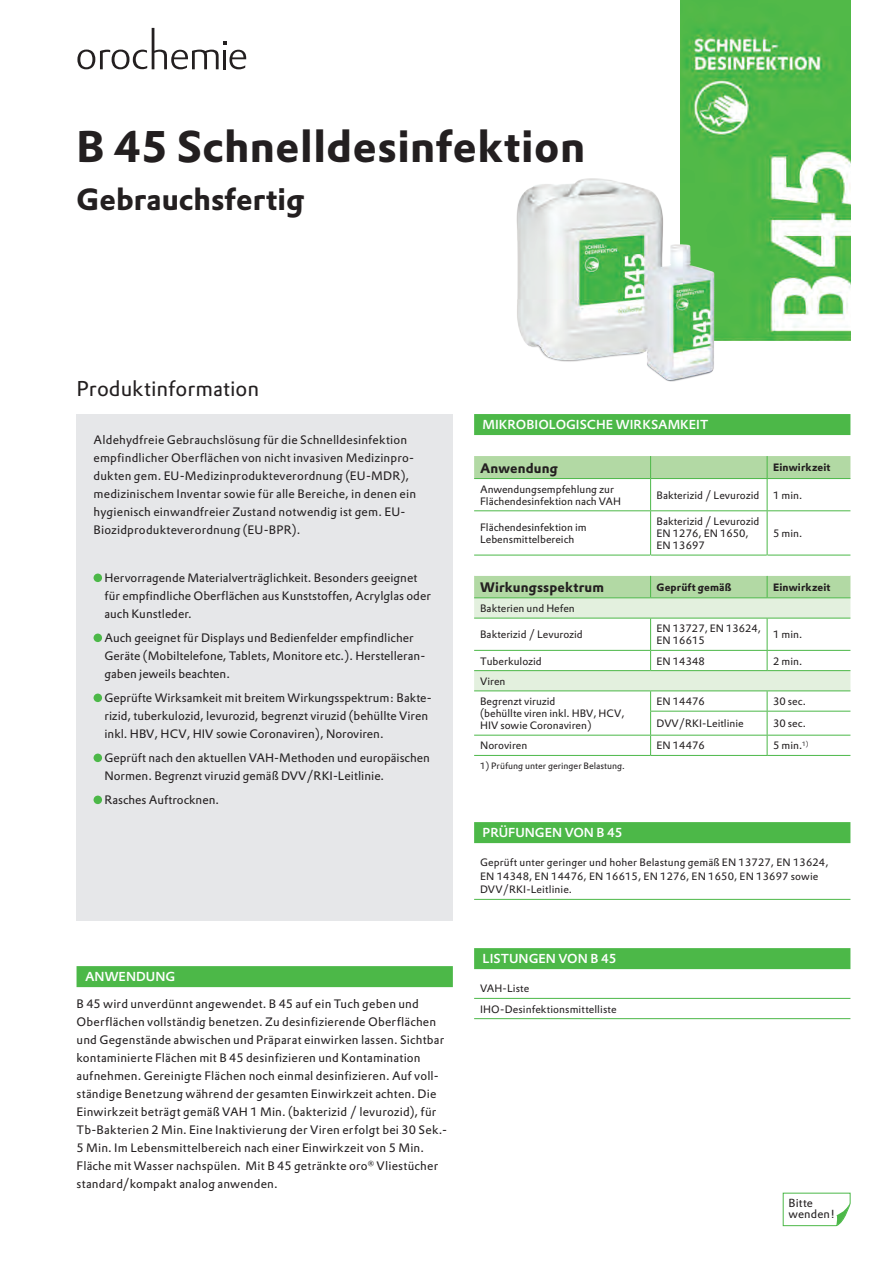
<style>
.page{position:relative;width:893px;height:1263px;background:#fff}
.page>*{position:absolute;margin:0;border:0;box-sizing:border-box;transform-origin:0 0}
._01-Produktname{font:700 43.5px "DTL Prokyon TPRO";letter-spacing:.01em;color:#231f20}
._02-Konzentration{font:700 30px "DTL Prokyon TPRO";color:#231f20}
._03-Overline{font:21px "DTL Prokyon TPRO";color:#231f20}
._07-Headline_Tabelle{font:700 13.5px "DTL Prokyon TPRO";letter-spacing:.01em;color:#231f20}
._06-Headline_farbig{font:500 12.75px "DTL Prokyon TPRO";color:#fff}
._04-Copy{font:12px/18px "DTL Prokyon TPRO";letter-spacing:.015em;color:#231f20}
._05-Bullets{font:12px/18px "DTL Prokyon TPRO";color:#231f20}
.t1{font:11.55px/11.4px "DTL Prokyon TPRO";letter-spacing:.01em;color:#231f20}
._08-Tabelle_Copy{font:10.5px/12px "DTL Prokyon TPRO";color:#231f20}
._07-Headline_Tabelle-2{font:700 10.5px "DTL Prokyon TPRO";letter-spacing:.01em;color:#231f20}
._08-Tabelle_Copy-2{font:9px "DTL Prokyon TPRO";color:#231f20}
</style>
<div class="page">
<svg style="left:77px;top:28px;width:169px;height:41px"></svg>
<svg style="left:782px;top:1192px;width:69px;height:34px"></svg>
<div style="left:77px;top:966px;width:376px;height:21px;background:#4cb848"></div>
<div style="left:474px;top:414px;width:376px;height:21px;background:#4cb848"></div>
<div style="left:474px;top:822px;width:376px;height:21px;background:#4cb848"></div>
<div style="left:474px;top:948px;width:376px;height:21px;background:#4cb848"></div>
<div style="left:474px;top:456px;width:376px;height:22px;background:#b2d9a4"></div>
<svg style="left:474px;top:479px;width:376px;height:76px"></svg>
<svg style="left:650px;top:456px;width:1px;height:22px"></svg>
<svg style="left:767px;top:456px;width:1px;height:22px"></svg>
<hr style="left:650px;top:479px;width:1px;height:31px;background:#4cb848">
<hr style="left:767px;top:479px;width:1px;height:31px;background:#4cb848">
<hr style="left:650px;top:511px;width:1px;height:44px;background:#4cb848">
<hr style="left:767px;top:511px;width:1px;height:44px;background:#4cb848">
<hr style="left:474px;top:755px;width:177px;height:1px;background:#4cb848">
<hr style="left:651px;top:755px;width:116px;height:1px;background:#4cb848">
<hr style="left:767px;top:755px;width:83px;height:1px;background:#4cb848">
<hr style="left:474px;top:478px;width:177px;height:1px;background:#4cb848">
<hr style="left:651px;top:478px;width:116px;height:1px;background:#4cb848">
<hr style="left:767px;top:478px;width:83px;height:1px;background:#4cb848">
<hr style="left:474px;top:510px;width:177px;height:1px;background:#4cb848">
<hr style="left:651px;top:510px;width:116px;height:1px;background:#4cb848">
<hr style="left:767px;top:510px;width:83px;height:1px;background:#4cb848">
<svg style="left:474px;top:555px;width:376px;height:200px"></svg>
<hr style="left:474px;top:575px;width:177px;height:1px;background:#fff">
<hr style="left:651px;top:575px;width:116px;height:1px;background:#fff">
<hr style="left:767px;top:575px;width:83px;height:1px;background:#fff">
<hr style="left:474px;top:899px;width:376px;height:1px;background:#4cb848">
<hr style="left:474px;top:998px;width:376px;height:1px;background:#4cb848">
<hr style="left:474px;top:1018px;width:376px;height:1px;background:#4cb848">
<div style="left:77px;top:414px;width:376px;height:507px;background:#e6e7e9"></div>
<div style="left:94px;top:573px;width:8px;height:9px;background:#4cb848;border-radius:50%"></div>
<div style="left:94px;top:633px;width:8px;height:9px;background:#4cb848;border-radius:50%"></div>
<div style="left:94px;top:693px;width:8px;height:9px;background:#4cb848;border-radius:50%"></div>
<div style="left:94px;top:753px;width:8px;height:9px;background:#4cb848;border-radius:50%"></div>
<div style="left:94px;top:795px;width:8px;height:9px;background:#4cb848;border-radius:50%"></div>
<img style="left:680px;top:0;width:170px;height:340px">
<img style="left:516px;top:115px;width:225px;height:267px">
<p class="_01-Produktname" style="left:77px;top:118px;width:510px">B 45 Schnelldesinfektion</p>
<p class="_02-Konzentration" style="left:77px;top:179px;width:229px">Gebrauchsfertig</p>
<p class="_03-Overline" style="left:77px;top:375px;width:184px">Produktinformation</p>
<p class="_04-Copy" style="left:94px;top:431px;width:324px">Aldehydfreie Gebrauchslösung für die Schnelldesinfektion empfindlicher Oberflächen von nicht invasiven Medizinpro&shy;dukten gem. EU-Medizinprodukteverordnung (EU-MDR), medizinischem Inventar sowie für alle Bereiche, in denen ein hygienisch einwandfreier Zustand notwendig ist gem. EU-Biozidprodukteverordnung (EU-BPR).</p>
<p class="_05-Bullets" style="left:104px;top:569px;width:328px">Hervorragende Materialverträglichkeit. Besonders geeignet für empfindliche Oberflächen aus Kunststoffen, Acrylglas oder auch Kunstleder.</p>
<p class="_05-Bullets" style="left:104px;top:629px;width:322px">Auch geeignet für Displays und Bedienfelder empfindlicher<br>Geräte (Mobiltelefone, Tablets, Monitore etc.). Herstelleran&shy;gaben jeweils beachten.</p>
<p class="_05-Bullets" style="left:104px;top:689px;width:329px">Geprüfte Wirksamkeit mit breitem Wirkungsspektrum: Bakte&shy;rizid, tuberkulozid, levurozid, begrenzt viruzid (behüllte Viren inkl. HBV, HCV, HIV sowie Coronaviren), Noroviren.</p>
<p class="_05-Bullets" style="left:104px;top:749px;width:327px">Geprüft nach den aktuellen VAH-Methoden und europäischen<br>Normen. Begrenzt viruzid gemäß DVV/RKI-Leitlinie.</p>
<p class="_05-Bullets" style="left:104px;top:791px;width:116px">Rasches Auftrocknen.</p>
<p class="_06-Headline_farbig" style="left:85px;top:968px;width:92px">ANWENDUNG</p>
<p class="_04-Copy" style="left:77px;top:995px;width:372px">B 45 wird unverdünnt angewendet. B 45 auf ein Tuch geben und Oberflächen vollständig benetzen. Zu desinfizierende Oberflächen und Gegenstände abwischen und Präparat einwirken lassen. Sichtbar kontaminierte Flächen mit B 45 desinfizieren und Kontamination aufnehmen. Gereinigte Flächen noch einmal desinfizieren. Auf voll&shy;ständige Benetzung während der gesamten Einwirkzeit achten. Die Einwirkzeit beträgt gemäß VAH 1 Min. (bakterizid / levurozid), für Tb-Bakterien 2 Min. Eine Inaktivierung der Viren erfolgt bei 30 Sek.- 5 Min. Im Lebensmittelbereich nach einer Einwirkzeit von 5 Min.<br>Fläche mit Wasser nachspülen. Mit B 45 getränkte oro<sup>®</sup> Vliestücher standard/kompakt analog anwenden.</p>
<p class="_06-Headline_farbig" style="left:483px;top:416px;width:227px">MIKROBIOLOGISCHE WIRKSAMKEIT</p>
<p class="_07-Headline_Tabelle" style="left:480px;top:459px;width:79px">Anwendung</p>
<p class="_07-Headline_Tabelle-2" style="left:773px;top:461px;width:59px">Einwirkzeit</p>
<p class="_08-Tabelle_Copy" style="left:480px;top:483px;width:135px">Anwendungsempfehlung zur</p>
<p class="_08-Tabelle_Copy" style="left:480px;top:495px;width:142px">Flächendesinfektion nach VAH</p>
<p class="_08-Tabelle_Copy" style="left:657px;top:489px;width:104px">Bakterizid / Levurozid</p>
<p class="_08-Tabelle_Copy" style="left:773px;top:489px;width:31px">1 min.</p>
<p class="_08-Tabelle_Copy" style="left:480px;top:521px;width:108px">Flächendesinfektion im</p>
<p class="_08-Tabelle_Copy" style="left:480px;top:533px;width:96px">Lebensmittelbereich</p>
<p class="_08-Tabelle_Copy" style="left:657px;top:515px;width:104px">Bakterizid / Levurozid</p>
<p class="_08-Tabelle_Copy" style="left:657px;top:527px;width:94px">EN 1276, EN 1650,<br>EN 13697</p>
<p class="_08-Tabelle_Copy" style="left:773px;top:527px;width:31px">5 min.</p>
<p class="_07-Headline_Tabelle" style="left:480px;top:578px;width:125px">Wirkungsspektrum</p>
<p class="_07-Headline_Tabelle-2" style="left:657px;top:580px;width:76px">Geprüft gemäß</p>
<p class="_07-Headline_Tabelle-2" style="left:773px;top:580px;width:59px">Einwirkzeit</p>
<p class="_08-Tabelle_Copy" style="left:480px;top:602px;width:96px">Bakterien und Hefen</p>
<p class="_08-Tabelle_Copy" style="left:480px;top:628px;width:104px">Bakterizid / Levurozid</p>
<p class="_08-Tabelle_Copy" style="left:657px;top:622px;width:106px">EN 13727, EN 13624,</p>
<p class="_08-Tabelle_Copy" style="left:657px;top:634px;width:50px">EN 16615</p>
<p class="_08-Tabelle_Copy" style="left:773px;top:628px;width:31px">1 min.</p>
<p class="_08-Tabelle_Copy" style="left:480px;top:655px;width:63px">Tuberkulozid</p>
<p class="_08-Tabelle_Copy" style="left:657px;top:655px;width:50px">EN 14348</p>
<p class="_08-Tabelle_Copy" style="left:773px;top:655px;width:31px">2 min.</p>
<p class="_08-Tabelle_Copy" style="left:480px;top:675px;width:27px">Viren</p>
<p class="_08-Tabelle_Copy" style="left:480px;top:695px;width:77px">Begrenzt viruzid</p>
<p class="_08-Tabelle_Copy" style="left:480px;top:707px;width:146px">(behüllte viren inkl. HBV, HCV,<br>HIV sowie Coronaviren)</p>
<p class="_08-Tabelle_Copy" style="left:657px;top:695px;width:50px">EN 14476</p>
<p class="_08-Tabelle_Copy" style="left:773px;top:695px;width:34px">30 sec.</p>
<p class="_08-Tabelle_Copy" style="left:657px;top:717px;width:89px">DVV/RKI-Leitlinie</p>
<p class="_08-Tabelle_Copy" style="left:773px;top:717px;width:34px">30 sec.</p>
<p class="_08-Tabelle_Copy" style="left:480px;top:739px;width:49px">Noroviren</p>
<p class="_08-Tabelle_Copy" style="left:657px;top:739px;width:50px">EN 14476</p>
<p class="_08-Tabelle_Copy" style="left:773px;top:739px;width:37px">5 min.<sup>1)</sup></p>
<p class="_08-Tabelle_Copy-2" style="left:480px;top:759px;width:146px">1) Prüfung unter geringer Belastung.</p>
<p class="_06-Headline_farbig" style="left:483px;top:824px;width:142px">PRÜFUNGEN VON B 45</p>
<p class="_08-Tabelle_Copy" style="left:480px;top:856px;width:350px;line-height:13.5px">Geprüft unter geringer und hoher Belastung gemäß EN 13727, EN 13624,<br>EN 14348, EN 14476, EN 16615, EN 1276, EN 1650, EN 13697 sowie<br>DVV/RKI-Leitlinie.</p>
<p class="_06-Headline_farbig" style="left:483px;top:950px;width:135px">LISTUNGEN VON B 45</p>
<p class="_08-Tabelle_Copy" style="left:480px;top:982px;width:51px">VAH-Liste</p>
<p class="_08-Tabelle_Copy" style="left:480px;top:1003px;width:138px">IHO-Desinfektionsmittelliste</p>
<p class="t1" style="left:789px;top:1197px;width:48px">Bitte wenden!</p>
</div>
